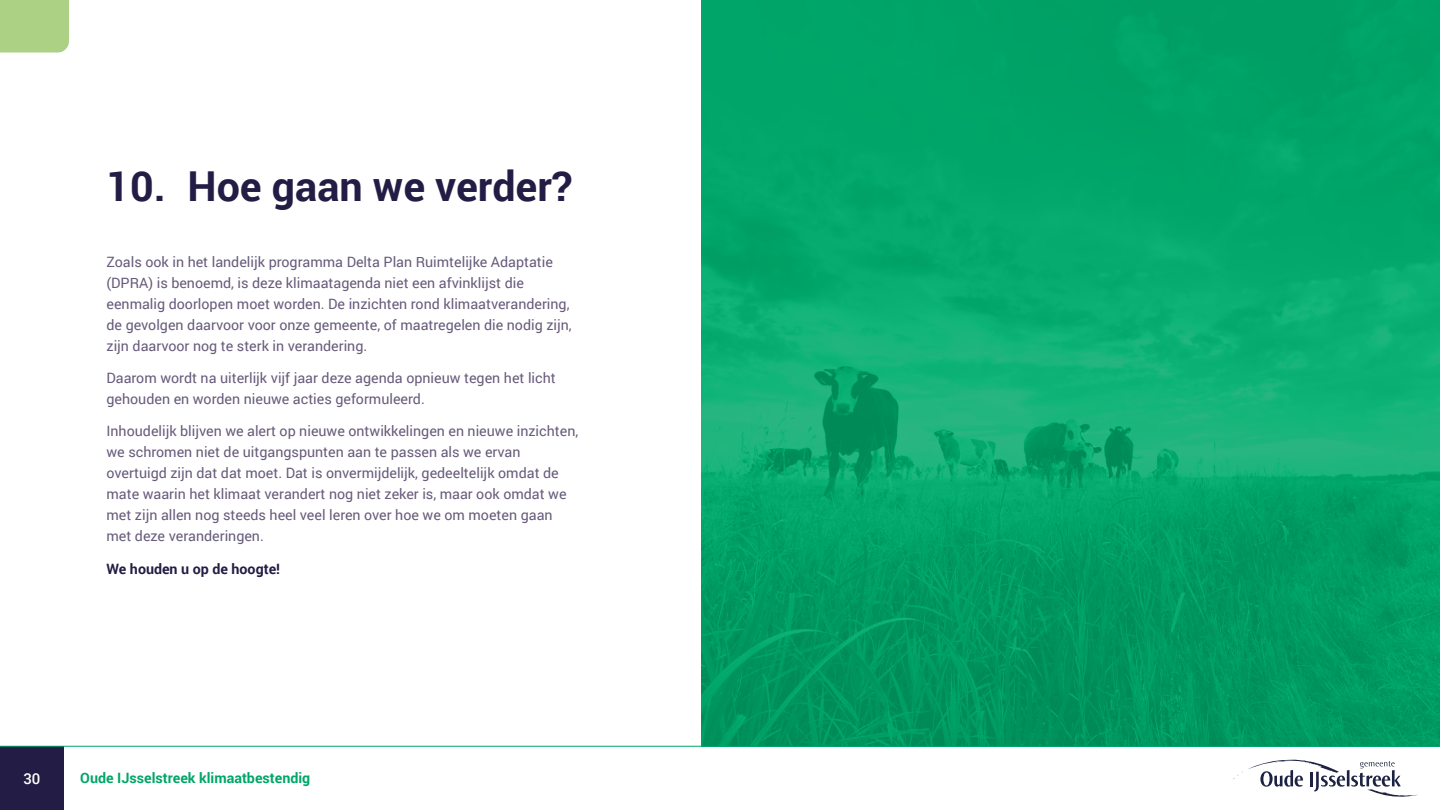
<style>
.page{position:relative;width:1440px;height:810px;background:#fff}
.page>*{position:absolute;margin:0;border:0;box-sizing:border-box;transform-origin:0 0}
.H2_-_TOC{font:700 41.25px "Roboto";color:#231d45}
.t1{font:500 15px "Roboto";color:#fff}
.Platte_tekst{font:14.25px/21px "Roboto";color:#685b7b}
.t2{font:700 14.25px "Roboto";color:#00a669}
.Bold{font:700 14.25px "Roboto";color:#231d45}
</style>
<div class="page">
<div style="left:0;top:746px;width:64px;height:64px;background:#231d45"></div>
<svg style="left:1233px;top:760px;width:185px;height:37px"></svg>
<hr style="left:0;top:746px;width:1440px;height:1px;background:#00a669">
<img style="left:701px;top:0;width:739px;height:746px">
<div style="left:0;top:0;width:69px;height:53px;background:#acd084"></div>
<h2 class="H2_-_TOC" style="left:106px;top:157px;width:467px">10. Hoe gaan we verder?</h2>
<p class="Platte_tekst" style="left:106px;top:251px;width:467px">Zoals ook in het landelijk programma Delta Plan Ruimtelijke Adaptatie (DPRA) is benoemd, is deze klimaatagenda niet een afvinklijst die eenmalig doorlopen moet worden. De inzichten rond klimaatverandering, de gevolgen daarvoor voor onze gemeente, of maatregelen die nodig zijn, zijn daarvoor nog te sterk in verandering.</p>
<p class="Platte_tekst" style="left:106px;top:367px;width:451px">Daarom wordt na uiterlijk vijf jaar deze agenda opnieuw tegen het licht gehouden en worden nieuwe acties geformuleerd.</p>
<p class="Platte_tekst" style="left:106px;top:420px;width:473px">Inhoudelijk blijven we alert op nieuwe ontwikkelingen en nieuwe inzichten, we schromen niet de uitgangspunten aan te passen als we ervan overtuigd zijn dat dat moet. Dat is onvermijdelijk, gedeeltelijk omdat de mate waarin het klimaat verandert nog niet zeker is, maar ook omdat we met zijn allen nog steeds heel veel leren over hoe we om moeten gaan met deze veranderingen.</p>
<p class="Bold" style="left:106px;top:559px;width:175px">We houden u op de hoogte!</p>
<p class="t1" style="left:23px;top:768px;width:19px">30</p>
<p class="t2" style="left:80px;top:768px;width:232px">Oude IJsselstreek klimaatbestendig</p>
</div>
